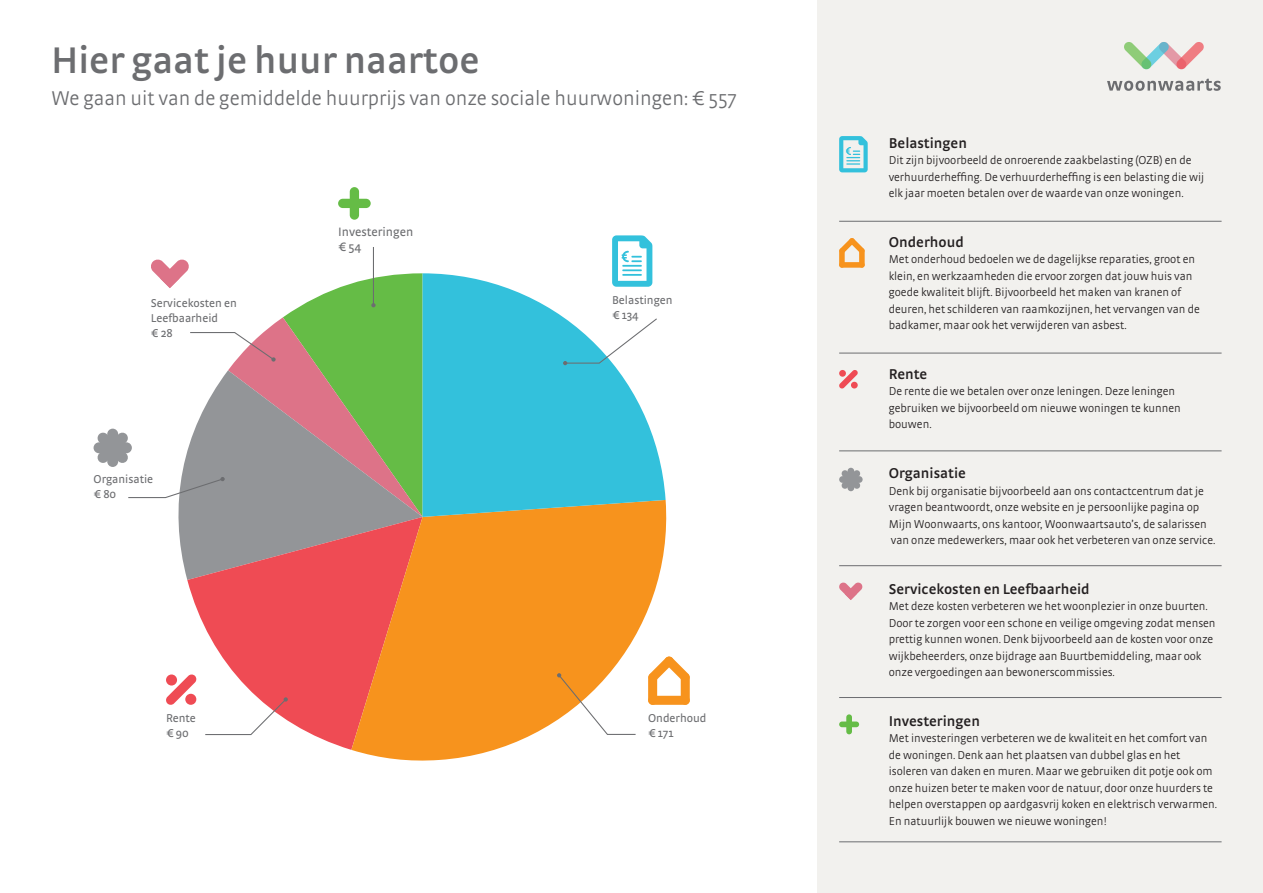
<style>
.page{position:relative;width:1263px;height:893px;background:#fff}
.page>*{position:absolute;margin:0;border:0;box-sizing:border-box;transform-origin:0 0}
.t1{font:600 39px "Strada";color:#6c6d70}
.t2{font:300 21px "Strada";color:#6c6d70}
.t3{font:600 15px "Strada";color:#231f20}
.t4{font:12.75px/14.9px "Strada";color:#6c6d70}
.t5{font:300 12px/16.5px "Strada";color:#231f20}
.t6{font:12px/15px "Strada";color:#6c6d70}
</style>
<div class="page">
<div style="left:818px;top:0;width:445px;height:893px;background:#f2f1ee"></div>
<svg style="left:178px;top:517px;width:9px;height:61px"></svg>
<svg style="left:187px;top:517px;width:164px;height:233px;fill:#ef4b54"></svg>
<svg style="left:351px;top:509px;width:324px;height:252px;background:#f59841"></svg>
<svg style="left:423px;top:273px;width:243px;height:244px;fill:#33c1dc"></svg>
<svg style="left:841px;top:238px;width:22px;height:14px"></svg>
<div style="left:839px;top:248px;width:6px;height:20px;background:#f7931d;border-radius:3px"></div>
<div style="left:859px;top:248px;width:6px;height:20px;background:#f7931d;border-radius:3px"></div>
<div style="left:839px;top:262px;width:26px;height:6px;background:#f7931d;border-radius:3px"></div>
<svg style="left:841px;top:470px;width:19px;height:19px"></svg>
<div style="left:847px;top:468px;width:7px;height:23px;background:#939598;border-radius:3px"></div>
<div style="left:839px;top:476px;width:24px;height:7px;background:#939598;border-radius:3px"></div>
<svg style="left:839px;top:582px;width:24px;height:18px"></svg>
<div style="left:846px;top:714px;width:6px;height:20px;background:#65bc46;border-radius:3px"></div>
<div style="left:839px;top:721px;width:20px;height:6px;background:#65bc46;border-radius:3px"></div>
<svg style="left:839px;top:370px;width:19px;height:19px"></svg>
<div style="left:839px;top:370px;width:7px;height:7px;background:#ef4b54;border-radius:50%"></div>
<div style="left:851px;top:382px;width:7px;height:6px;background:#ef4b54;border-radius:50%"></div>
<svg style="left:648px;top:656px;width:41px;height:26px"></svg>
<div style="left:648px;top:673px;width:9px;height:32px;background:#f7931d;border-radius:5px"></div>
<div style="left:681px;top:673px;width:9px;height:32px;background:#f7931d;border-radius:5px"></div>
<div style="left:648px;top:696px;width:42px;height:9px;background:#f7931d;border-radius:5px"></div>
<div style="left:94px;top:442px;width:38px;height:11px;background:#939598;border-radius:5px"></div>
<div style="left:350px;top:187px;width:9px;height:33px;background:#65bc46;border-radius:5px"></div>
<div style="left:338px;top:199px;width:33px;height:9px;background:#65bc46;border-radius:5px"></div>
<svg style="left:166px;top:674px;width:31px;height:31px"></svg>
<div style="left:166px;top:674px;width:11px;height:11px;background:#ef4b54;border-radius:50%"></div>
<div style="left:185px;top:694px;width:11px;height:11px;background:#ef4b54;border-radius:50%"></div>
<hr style="left:839px;top:221px;width:382px;height:1px;background:#6c6d70">
<hr style="left:839px;top:353px;width:382px;height:1px;background:#6c6d70">
<hr style="left:839px;top:451px;width:382px;height:1px;background:#6c6d70">
<hr style="left:839px;top:565px;width:382px;height:1px;background:#6c6d70">
<hr style="left:839px;top:697px;width:382px;height:1px;background:#6c6d70">
<hr style="left:839px;top:842px;width:382px;height:1px;background:#6c6d70">
<svg style="left:612px;top:235px;width:40px;height:52px"></svg>
<svg style="left:839px;top:136px;width:29px;height:36px"></svg>
<hr style="left:373px;top:247px;width:1px;height:58px;background:#6c6d70">
<svg style="left:557px;top:673px;width:80px;height:62px"></svg>
<svg style="left:204px;top:697px;width:84px;height:39px"></svg>
<svg style="left:97px;top:259px;width:326px;height:258px"></svg>
<svg style="left:563px;top:317px;width:95px;height:48px"></svg>
<svg style="left:1124px;top:42px;width:80px;height:27px"></svg>
<svg style="left:1107px;top:79px;width:114px;height:12px"></svg>
<h1 class="t1" style="left:51px;top:38px;width:430px">Hier gaat je huur naartoe</h1>
<h2 class="t2" style="left:51px;top:87px;width:687px">We gaan uit van de gemiddelde huurprijs van onze sociale huurwoningen: € 557</h2>
<p class="t6" style="left:151px;top:295px;width:87px">Servicekosten en<br>Leefbaarheid<br>€ 28</p>
<p class="t6" style="left:94px;top:472px;width:61px">Organisatie € 80</p>
<p class="t6" style="left:166px;top:710px;width:31px">Rente € 90</p>
<p class="t4" style="left:338px;top:224px;width:77px">Investeringen € 54</p>
<p class="t6" style="left:612px;top:292px;width:62px">Belastingen € 134</p>
<p class="t6" style="left:648px;top:710px;width:60px">Onderhoud € 171</p>
<p class="t3" style="left:889px;top:134px;width:80px">Belastingen</p>
<p class="t5" style="left:889px;top:152px;width:317px">Dit zijn bijvoorbeeld de onroerende zaakbelasting (OZB) en de verhuurderheffing. De verhuurderheffing is een belasting die wij elk jaar moeten betalen over de waarde van onze woningen.</p>
<p class="t3" style="left:889px;top:233px;width:77px">Onderhoud</p>
<p class="t5" style="left:889px;top:251px;width:313px">Met onderhoud bedoelen we de dagelijkse reparaties, groot en klein, en werkzaamheden die ervoor zorgen dat jouw huis van goede kwaliteit blijft. Bijvoorbeeld het maken van kranen of deuren, het schilderen van raamkozijnen, het vervangen van de badkamer, maar ook het verwijderen van asbest.</p>
<p class="t3" style="left:889px;top:365px;width:40px">Rente</p>
<p class="t5" style="left:889px;top:383px;width:294px">De rente die we betalen over onze leningen. Deze leningen gebruiken we bijvoorbeeld om nieuwe woningen te kunnen bouwen.</p>
<p class="t3" style="left:889px;top:464px;width:79px">Organisatie</p>
<p class="t5" style="left:889px;top:482px;width:328px">Denk bij organisatie bijvoorbeeld aan ons contactcentrum dat je vragen beantwoordt, onze website en je persoonlijke pagina op Mijn Woonwaarts, ons kantoor, Woonwaartsauto’s, de salarissen van onze medewerkers, maar ook het verbeteren van onze service.</p>
<p class="t3" style="left:889px;top:580px;width:202px">Servicekosten en Leefbaarheid</p>
<p class="t5" style="left:889px;top:598px;width:328px">Met deze kosten verbeteren we het woonplezier in onze buurten.<br>Door te zorgen voor een schone en veilige omgeving zodat mensen prettig kunnen wonen. Denk bijvoorbeeld aan de kosten voor onze wijkbeheerders, onze bijdrage aan Buurtbemiddeling, maar ook onze vergoedingen aan bewonerscommissies.</p>
<p class="t3" style="left:889px;top:712px;width:93px">Investeringen</p>
<p class="t5" style="left:889px;top:730px;width:330px">Met investeringen verbeteren we de kwaliteit en het comfort van de woningen. Denk aan het plaatsen van dubbel glas en het isoleren van daken en muren. Maar we gebruiken dit potje ook om onze huizen beter te maken voor de natuur, door onze huurders te helpen overstappen op aardgasvrij koken en elektrisch verwarmen.<br>En natuurlijk bouwen we nieuwe woningen!</p>
</div>
